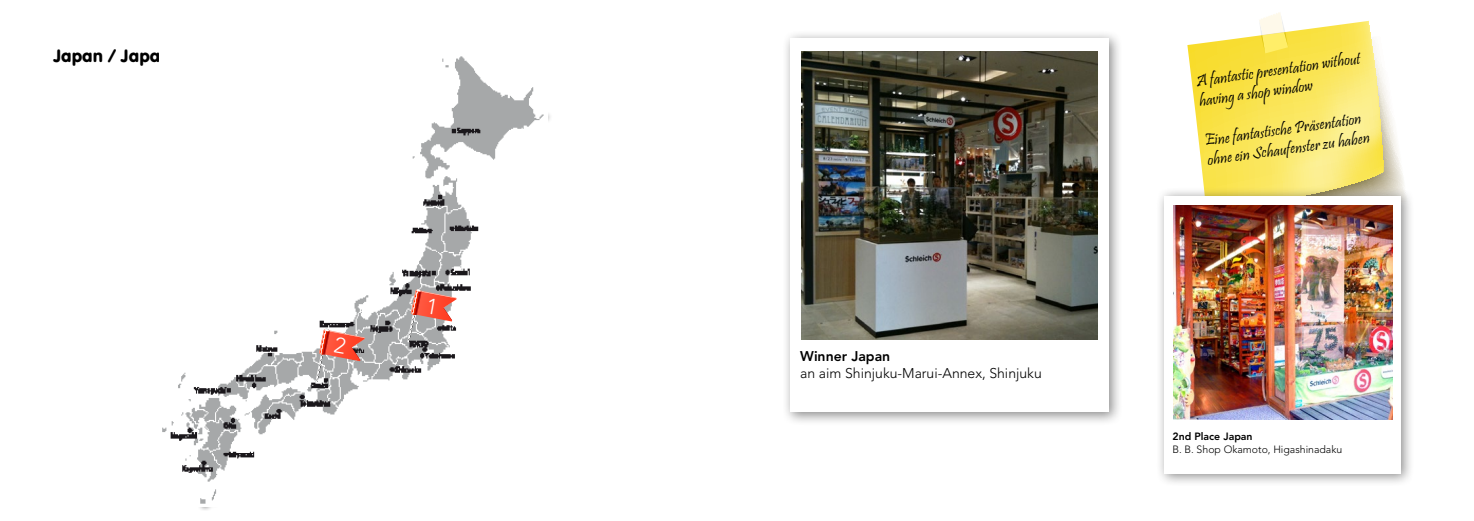
<style>
.page{position:relative;width:1474px;height:521px;background:#fff}
.page>*{position:absolute;margin:0;border:0;box-sizing:border-box;transform-origin:0 0}
.t1{font:17.5px "VAG Rounded BT";color:#000}
.t2{font:16.62px/19.9px "Pristina";color:#000}
.t3{font:300 14px "Avenir";color:#000}
.t4{font:800 14px "Avenir";color:#000}
.t5{font:300 10.5px "Avenir";color:#000}
.t6{font:800 10.5px "Avenir";color:#000}
</style>
<div class="page">
<svg style="left:1384px;top:84px;width:20px;height:103px"></svg>
<svg style="left:1187px;top:21px;width:197px;height:166px;background:#f9e76f"></svg>
<svg style="left:1258px;top:12px;width:29px;height:41px"></svg>
<img style="left:162px;top:56px;width:382px;height:448px">
<div style="left:781px;top:30px;width:342px;height:396px;background:#000;opacity:.45"></div>
<div style="left:790px;top:38px;width:319px;height:374px;background:#fff"></div>
<img style="left:802px;top:52px;width:295px;height:288px">
<div style="left:1155px;top:187px;width:259px;height:300px;background:#000;opacity:.45"></div>
<div style="left:1164px;top:196px;width:237px;height:277px;background:#fff"></div>
<img style="left:1173px;top:205px;width:219px;height:214px">
<svg style="left:407px;top:289px;width:49px;height:54px;background:#c99088"></svg>
<svg style="left:315px;top:329px;width:50px;height:53px;background:#d29891"></svg>
<p class="t1" style="left:53px;top:45px;width:119px">Japan / Japan</p>
<p class="t4" style="left:800px;top:348px;width:91px">Winner Japan</p>
<p class="t3" style="left:800px;top:365px;width:243px">an aim Shinjuku-Marui-Annex, Shinjuku</p>
<p class="t2" style="left:1195px;top:73px;width:167px;rotate:-8deg">A fantastic presentation without having a shop window</p>
<p class="t2" style="left:1203px;top:132px;width:165px;rotate:-8deg">Eine fantastische Präsentation ohne ein Schaufenster zu haben</p>
<p class="t6" style="left:1172px;top:430px;width:82px">2nd Place Japan</p>
<p class="t5" style="left:1172px;top:443px;width:171px">B. B. Shop Okamoto, Higashinadaku</p>
</div>
